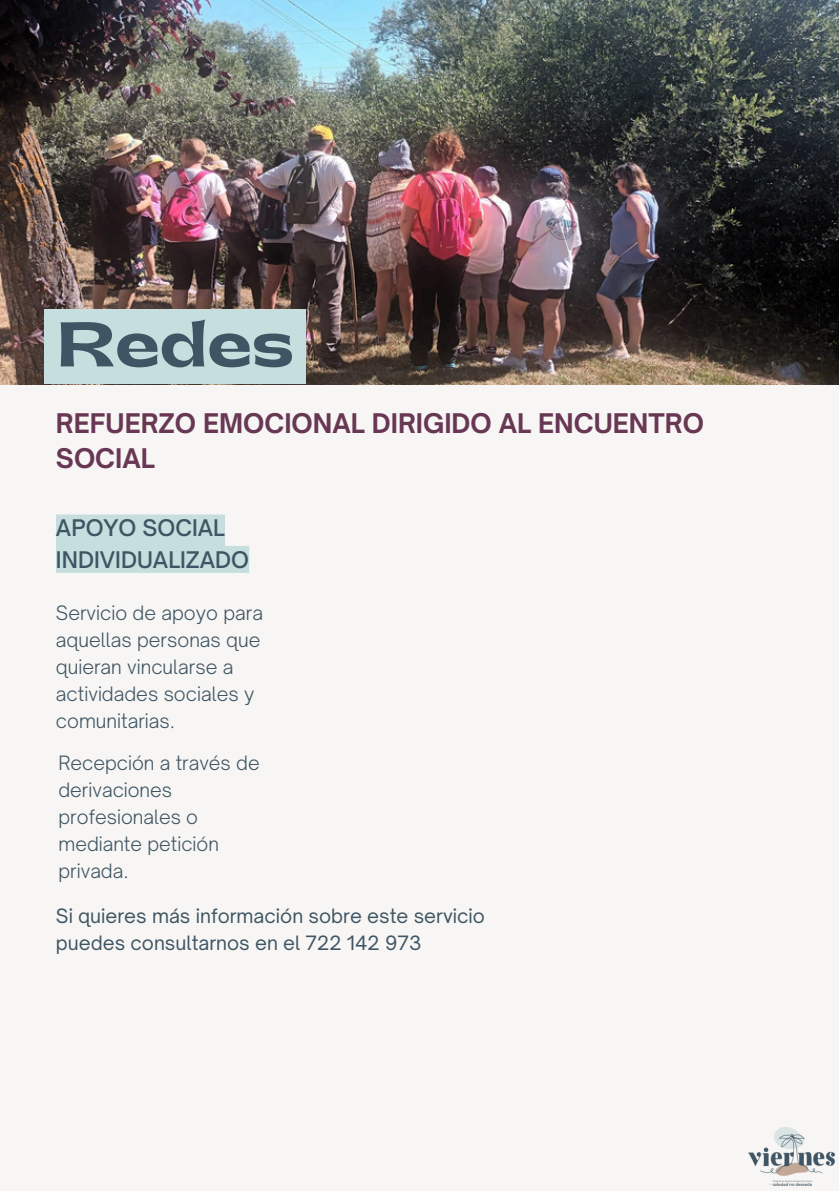
<style>
.page{position:relative;width:839px;height:1191px;background:#fff}
.page>*{position:absolute;margin:0;border:0;box-sizing:border-box;transform-origin:0 0}
.t1{font:800 58.8px "Gatwick";color:#3f5563}
.t2{font:700 26px/34.4px "Open Sauce One";color:#683754}
.t3{font:500 22px/31.4px "Open Sauce One";color:#3f5563}
.t4{font:300 19px/27px "Open Sauce One";color:#3f5563}
.t5{font:19px/27px "Open Sauce One";color:#3f5563}
</style>
<div class="page">
<div style="left:0;top:0;width:838px;height:1191px;background:#f7f6f4"></div>
<img style="left:0;top:0;width:838px;height:385px">
<div style="left:44px;top:310px;width:261px;height:74px;background:#c6dede"></div>
<div style="left:56px;top:515px;width:193px;height:58px;background:#c6dede"></div>
<img style="left:748px;top:1127px;width:87px;height:59px">
<h1 class="t1" style="left:56px;top:316px;width:239px">Redes</h1>
<h2 class="t2" style="left:56px;top:406px;width:649px">REFUERZO EMOCIONAL DIRIGIDO AL ENCUENTRO<br>SOCIAL</h2>
<p class="t3" style="left:56px;top:512px;width:195px">APOYO SOCIAL<br>INDIVIDUALIZADO</p>
<p class="t4" style="left:56px;top:599px;width:208px">Servicio de apoyo para aquellas personas que quieran vincularse a actividades sociales y comunitarias.</p>
<p class="t4" style="left:58px;top:749px;width:203px">Recepción a través de derivaciones profesionales o mediante petición privada.</p>
<p class="t5" style="left:56px;top:902px;width:430px">Si quieres más información sobre este servicio puedes consultarnos en el 722 142 973</p>
</div>
